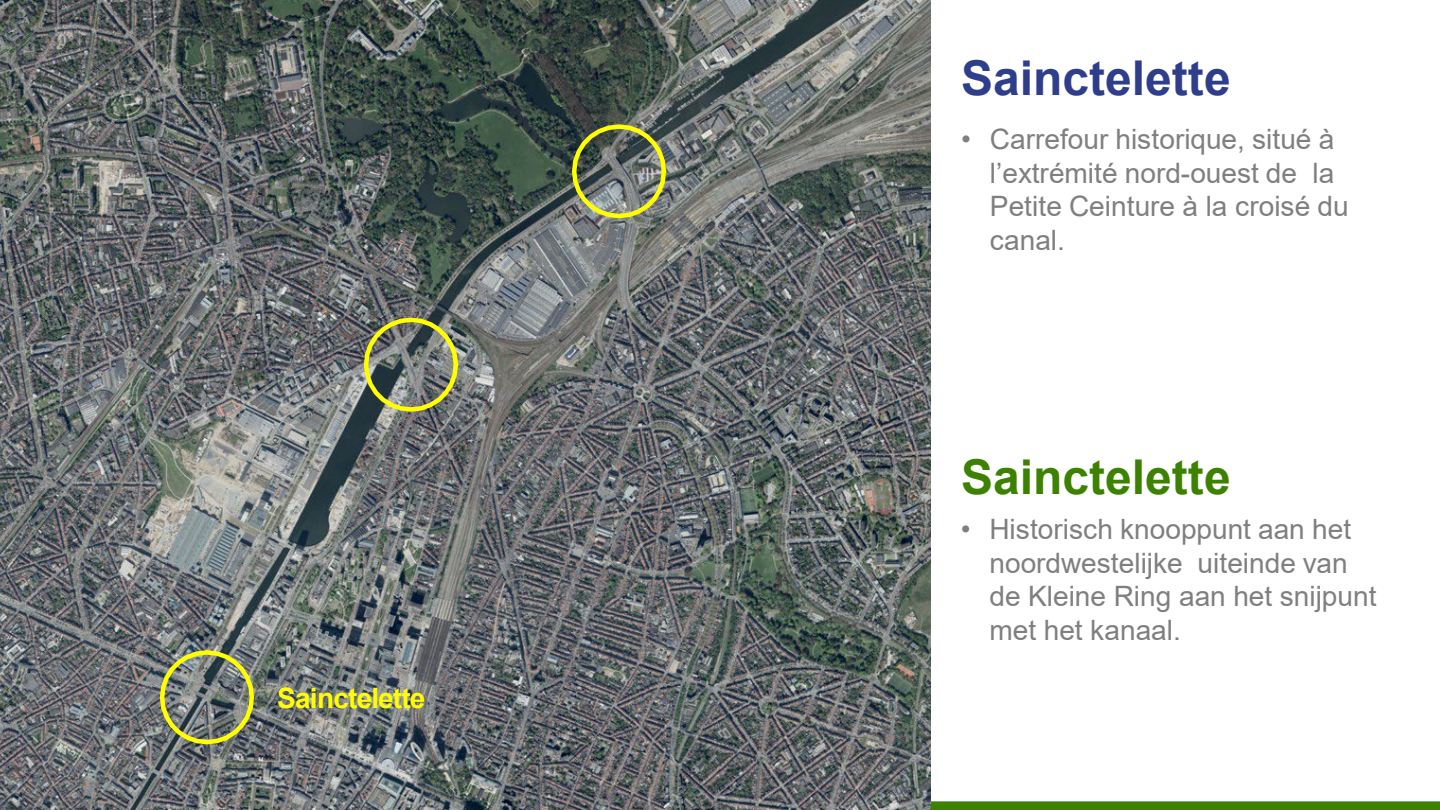
<style>
.page{position:relative;width:1440px;height:810px;background:#fff}
.page>*{position:absolute;margin:0;border:0;box-sizing:border-box;transform-origin:0 0}
.t1{font:700 48px "Arial";color:#3c8200}
.t2{font:700 48px "Arial";color:#2f3e8b}
.t3{font:28px/33.6px "Arial";color:#7f7f7f}
.t4{font:700 28px "Arial";letter-spacing:-.03em;color:#ff0}
</style>
<div class="page">
<img style="left:930px;top:0;width:510px;height:810px">
<div style="left:1353px;top:751px;width:52px;height:46px;background:#fff"></div>
<img style="left:0;top:0;width:930px;height:810px">
<img style="left:362px;top:315px;width:98px;height:99px">
<img style="left:158px;top:648px;width:98px;height:99px">
<img style="left:570px;top:122px;width:98px;height:99px">
<div style="left:1354px;top:751px;width:52px;height:40px;background:#fff"></div>
<p class="t4" style="left:277px;top:679px;width:150px">Sainctelette</p>
<h1 class="t2" style="left:961px;top:44px;width:271px">Sainctelette</h1>
<p class="t3" style="left:990px;top:122px;width:360px;text-indent:-29px">• Carrefour historique, situé à l’extrémité nord-ouest de la<br>Petite Ceinture à la croisé du canal.</p>
<h1 class="t1" style="left:961px;top:444px;width:271px">Sainctelette</h1>
<p class="t3" style="left:990px;top:512px;width:388px;text-indent:-29px">• Historisch knooppunt aan het noordwestelijke uiteinde van de Kleine Ring aan het snijpunt met het kanaal.</p>
</div>
